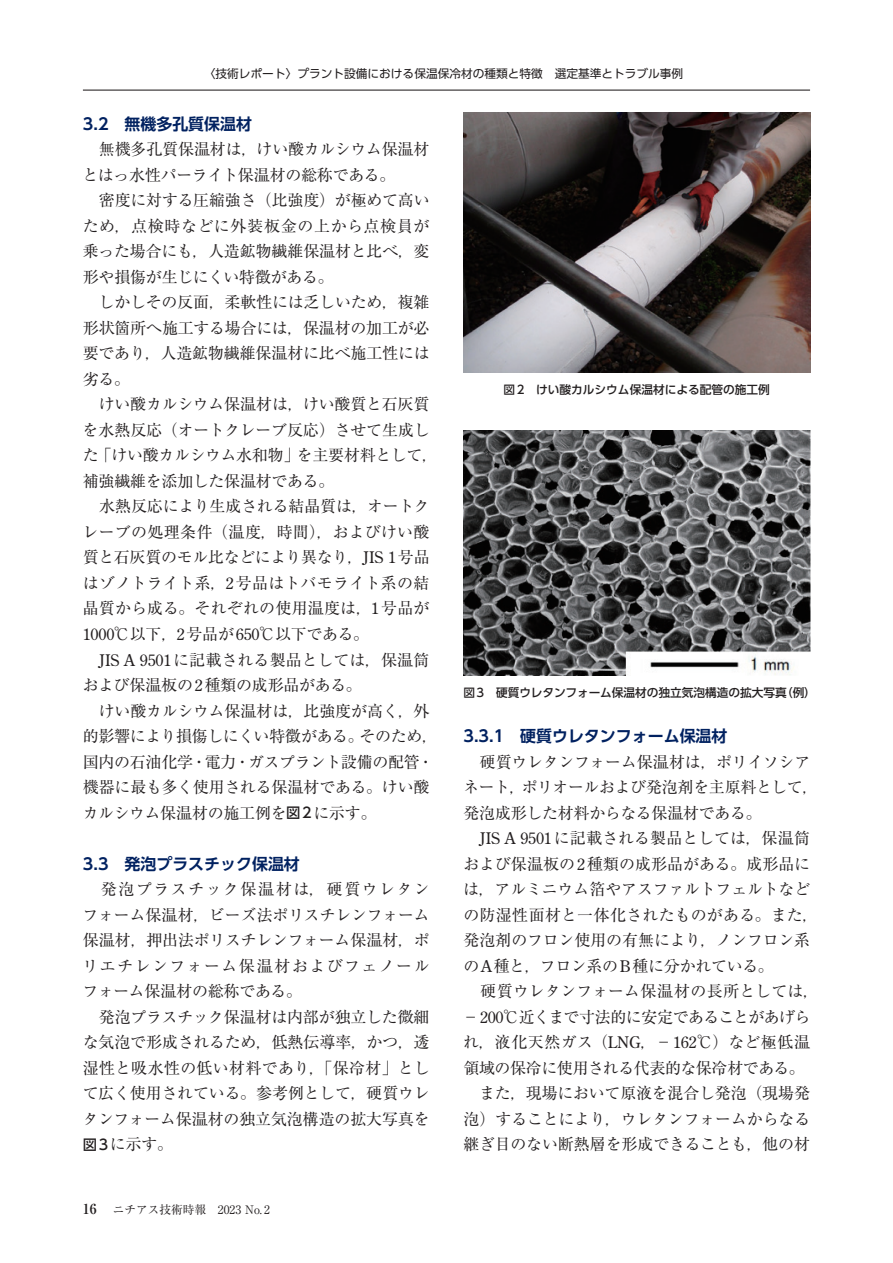
<style>
.page{position:relative;width:893px;height:1263px;background:#fff}
.page>*{position:absolute;margin:0;border:0;box-sizing:border-box;transform-origin:0 0}
._00_本文{font:15.9px/25.5px "Ryumin Pr 6";letter-spacing:-.01em;color:#231f20}
.B_中見出し{font:700 15.9px "UD Shin Go Pr 6 De";color:#012160}
.キャプション{font:500 11.7px "UD Shin Go Pr 6";color:#231f20}
.t1{font:11.7px "UD Shin Go Pr 6";color:#231f20}
.t2{font:11.7px "Ryumin Pro";color:#231f20}
.s1{font-family:"Century Old Style Std"}
.s2{font-family:"UD Shin Go Pr 6";font-weight:500;font-size:14.4px}
.s3{font-family:"Ryumin Pr 6";font-weight:700;font-size:13.8px}
</style>
<div class="page">
<hr style="left:83px;top:90px;width:727px;height:1px;background:#231f20">
<img style="left:463px;top:113px;width:347px;height:259px">
<img style="left:463px;top:431px;width:347px;height:244px">
<p class="t1" style="left:204px;top:64px;width:481px">〈技術レポート〉プラント設備における保温保冷材の種類と特徴　選定基準とトラブル事例</p>
<p class="B_中見出し" style="left:83px;top:111px;width:171px">3.2　無機多孔質保温材</p>
<p class="_00_本文" style="left:83px;top:136px;width:348px">　無機多孔質保温材は，けい酸カルシウム保温材とはっ水性パーライト保温材の総称である。</p>
<p class="_00_本文" style="left:83px;top:187px;width:348px;text-align:justify">　密度に対する圧縮強さ（比強度）が極めて高いため，点検時などに外装板金の上から点検員が乗った場合にも，人造鉱物繊維保温材と比べ，変形や損傷が生じにくい特徴がある。</p>
<p class="_00_本文" style="left:83px;top:289px;width:348px;text-align:justify">　しかしその反面，柔軟性には乏しいため，複雑形状箇所へ施工する場合には，保温材の加工が必要であり，人造鉱物繊維保温材に比べ施工性には劣る。</p>
<p class="_00_本文" style="left:83px;top:391px;width:357px">　けい酸カルシウム保温材は，けい酸質と石灰質を水熱反応（オートクレーブ反応）させて生成した「けい酸カルシウム水和物」を主要材料として，補強繊維を添加した保温材である。</p>
<p class="_00_本文" style="left:83px;top:493px;width:349px;text-align:justify">　水熱反応により生成される結晶質は，オートクレーブの処理条件（温度，時間），およびけい酸質と石灰質のモル比などにより異なり，<span class="s1">JIS 1</span>号品はゾノトライト系，<span class="s1">2</span>号品はトバモライト系の結晶質から成る。それぞれの使用温度は，<span class="s1">1</span>号品が<span class="s1">1000</span>℃以下，<span class="s1">2</span>号品が<span class="s1">650</span>℃以下である。</p>
<p class="_00_本文" style="left:83px;top:646px;width:348px;text-indent:16px"><span class="s1">JIS A 9501</span>に記載される製品としては，保温筒および保温板の<span class="s1">2</span>種類の成形品がある。</p>
<p class="_00_本文" style="left:83px;top:697px;width:357px">　けい酸カルシウム保温材は，比強度が高く，外的影響により損傷しにくい特徴がある。そのため，国内の石油化学・電力・ガスプラント設備の配管・機器に最も多く使用される保温材である。けい酸カルシウム保温材の施工例を<span class="s2">図2</span>に示す。</p>
<p class="B_中見出し" style="left:83px;top:851px;width:218px">3.3　発泡プラスチック保温材</p>
<p class="_00_本文" style="left:83px;top:876px;width:349px;text-align:justify">　発泡プラスチック保温材は，硬質ウレタンフォーム保温材，ビーズ法ポリスチレンフォーム保温材，押出法ポリスチレンフォーム保温材，ポリエチレンフォーム保温材およびフェノールフォーム保温材の総称である。</p>
<p class="_00_本文" style="left:83px;top:1003px;width:349px;text-align:justify">　発泡プラスチック保温材は内部が独立した微細な気泡で形成されるため，低熱伝導率，かつ，透湿性と吸水性の低い材料であり，「保冷材」として広く使用されている。参考例として，硬質ウレタンフォーム保温材の独立気泡構造の拡大写真を<span class="s2">図3</span>に示す。</p>
<p class="t2" style="left:83px;top:1200px;width:188px"><span class="s3">16</span> ニチアス技術時報　2023 No. 2</p>
<p class="キャプション" style="left:504px;top:380px;width:268px">図2　けい酸カルシウム保温材による配管の施工例</p>
<p class="キャプション" style="left:463px;top:683px;width:354px">図3　硬質ウレタンフォーム保温材の独立気泡構造の拡大写真（例）</p>
<p class="B_中見出し" style="left:463px;top:723px;width:265px">3.3.1　硬質ウレタンフォーム保温材</p>
<p class="_00_本文" style="left:463px;top:748px;width:357px">　硬質ウレタンフォーム保温材は，ポリイソシアネート，ポリオールおよび発泡剤を主原料として，発泡成形した材料からなる保温材である。</p>
<p class="_00_本文" style="left:463px;top:824px;width:357px;text-indent:16px"><span class="s1">JIS A 9501</span>に記載される製品としては，保温筒および保温板の<span class="s1">2</span>種類の成形品がある。成形品には，アルミニウム箔やアスファルトフェルトなどの防湿性面材と一体化されたものがある。また，発泡剤のフロン使用の有無により，ノンフロン系の<span class="s1">A</span>種と，フロン系の<span class="s1">B</span>種に分かれている。</p>
<p class="_00_本文" style="left:463px;top:978px;width:358px">　硬質ウレタンフォーム保温材の長所としては，－<span class="s1">200</span>℃近くまで寸法的に安定であることがあげられ，液化天然ガス（<span class="s1">LNG</span>，－<span class="s1">162</span>℃）など極低温領域の保冷に使用される代表的な保冷材である。</p>
<p class="_00_本文" style="left:463px;top:1080px;width:348px;text-align:justify">　また，現場において原液を混合し発泡（現場発泡）することにより，ウレタンフォームからなる継ぎ目のない断熱層を形成できることも，他の材</p>
</div>
